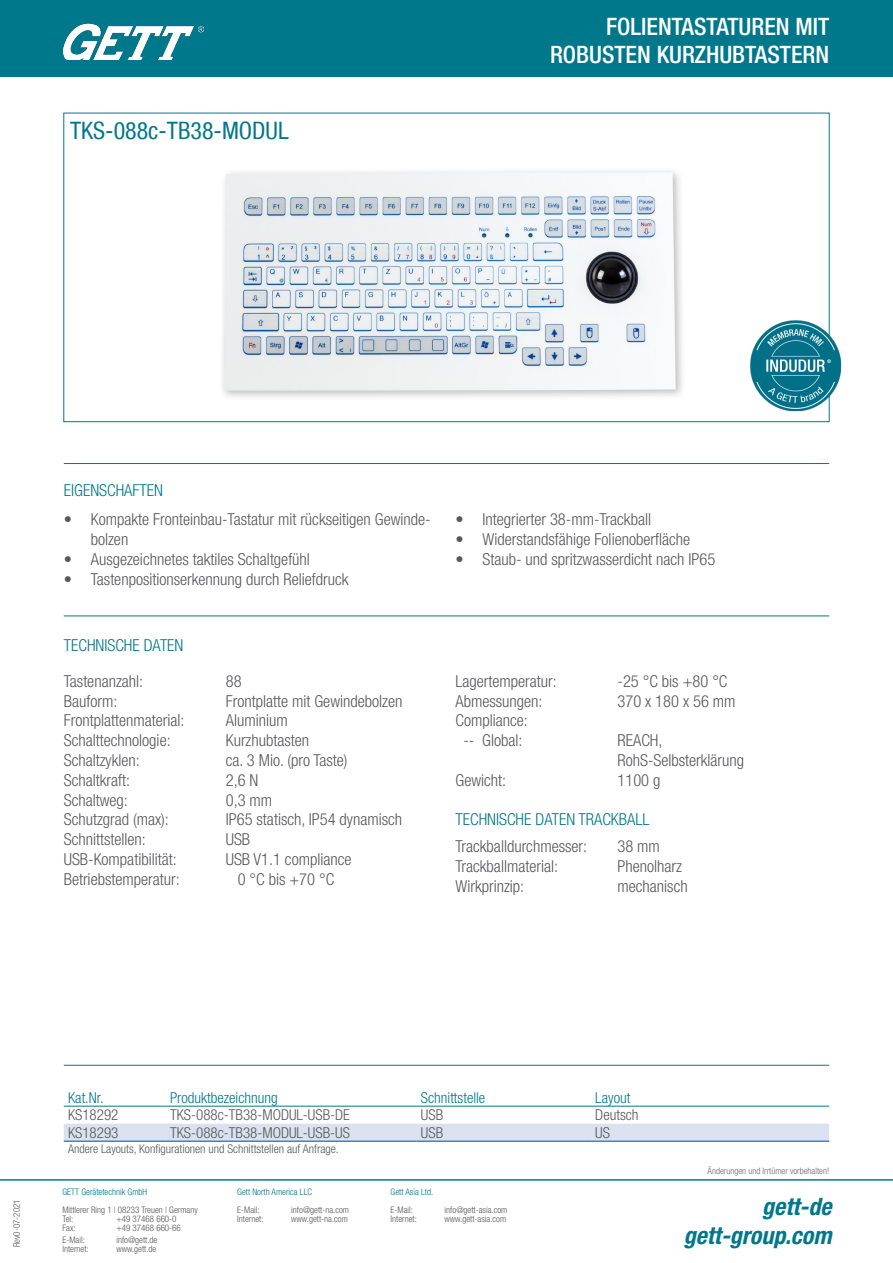
<style>
.page{position:relative;width:893px;height:1263px;background:#fff}
.page>*{position:absolute;margin:0;border:0;box-sizing:border-box;transform-origin:0 0}
.t1{font:500 condensed 24px "Helvetica Neue LT Com";color:#fff}
.t2{font:italic 700 condensed 24px "Helvetica Neue LT Pro";color:#00788b}
.t3{font:condensed 24px "Helvetica Neue LT Com";color:#00788b}
.t4{font:300 condensed 16.5px/19.8px "Helvetica Neue LT Com";color:#57585a}
.t5{font:300 condensed 16.5px "Helvetica Neue LT Com";color:#00788b}
.t6{font:300 condensed 15px "Helvetica Neue LT Com";color:#57585a}
.t7{font:300 condensed 15px "Helvetica Neue LT Com";color:#00788b}
.t8{font:300 condensed 12px "Helvetica Neue LT Com";color:#57585a}
.t9{font:300 condensed 9px/9px "Helvetica Neue LT Com";color:#57585a}
.t10{font:300 condensed 9px "Helvetica Neue LT Com";color:#00788b}
.t11{font:300 condensed 9px "Helvetica Neue LT Com";color:#6c6d70}
</style>
<div class="page">
<hr style="left:0;top:1179px;width:893px;height:2px;background:#00788b">
<hr style="left:64px;top:615px;width:765px;height:1px;background:#00788b">
<hr style="left:64px;top:1065px;width:765px;height:1px;background:#00788b">
<hr style="left:64px;top:463px;width:765px;height:1px;background:#00788b">
<div style="left:219px;top:167px;width:468px;height:235px;background:#231f20;opacity:.3"></div>
<img style="left:224px;top:172px;width:452px;height:219px">
<img style="left:750px;top:315px;width:92px;height:102px">
<div style="left:0;top:0;width:893px;height:77px;background:#00788b"></div>
<img style="left:64px;top:23px;width:140px;height:37px">
<svg style="left:64px;top:1123px;width:765px;height:18px;background:#d9dfed"></svg>
<hr style="left:64px;top:1141px;width:102px;height:1px;background:#004a8d">
<hr style="left:166px;top:1141px;width:251px;height:1px;background:#004a8d">
<hr style="left:417px;top:1141px;width:174px;height:1px;background:#004a8d">
<hr style="left:591px;top:1141px;width:238px;height:1px;background:#004a8d">
<hr style="left:64px;top:1106px;width:102px;height:1px;background:#00788b">
<hr style="left:166px;top:1106px;width:251px;height:1px;background:#00788b">
<hr style="left:417px;top:1106px;width:174px;height:1px;background:#00788b">
<hr style="left:591px;top:1106px;width:238px;height:1px;background:#00788b">
<p class="t3" style="left:70px;top:117px;width:220px">TKS-088c-TB38-MODUL</p>
<p class="t1" style="left:606px;top:12px;width:225px">FOLIENTASTATUREN MIT</p>
<p class="t1" style="left:550px;top:41px;width:281px">ROBUSTEN KURZHUBTASTERN</p>
<p class="t5" style="left:64px;top:480px;width:101px">EIGENSCHAFTEN</p>
<p class="t4" style="left:91px;top:509px;width:341px;text-indent:-27px">• Kompakte Fronteinbau-Tastatur mit rückseitigen Gewinde&shy;bolzen</p>
<p class="t4" style="left:64px;top:549px;width:248px">• Ausgezeichnetes taktiles Schaltgefühl</p>
<p class="t4" style="left:64px;top:569px;width:286px">• Tastenpositionserkennung durch Reliefdruck</p>
<p class="t5" style="left:64px;top:635px;width:121px">TECHNISCHE DATEN</p>
<p class="t4" style="left:64px;top:671px;width:81px">Tastenanzahl:</p>
<p class="t4" style="left:226px;top:671px;width:17px">88</p>
<p class="t4" style="left:64px;top:691px;width:55px">Bauform:</p>
<p class="t4" style="left:226px;top:691px;width:178px">Frontplatte mit Gewindebolzen</p>
<p class="t4" style="left:64px;top:711px;width:122px">Frontplattenmaterial:</p>
<p class="t4" style="left:226px;top:711px;width:63px">Aluminium</p>
<p class="t4" style="left:64px;top:730px;width:108px">Schalttechnologie:</p>
<p class="t4" style="left:226px;top:730px;width:85px">Kurzhubtasten</p>
<p class="t4" style="left:64px;top:750px;width:77px">Schaltzyklen:</p>
<p class="t4" style="left:226px;top:750px;width:123px">ca. 3 Mio. (pro Taste)</p>
<p class="t4" style="left:64px;top:770px;width:68px">Schaltkraft:</p>
<p class="t4" style="left:226px;top:770px;width:34px">2,6 N</p>
<p class="t4" style="left:64px;top:790px;width:66px">Schaltweg:</p>
<p class="t4" style="left:226px;top:790px;width:48px">0,3 mm</p>
<p class="t4" style="left:64px;top:810px;width:107px">Schutzgrad (max):</p>
<p class="t4" style="left:226px;top:810px;width:178px">IP65 statisch, IP54 dynamisch</p>
<p class="t4" style="left:64px;top:829px;width:84px">Schnittstellen:</p>
<p class="t4" style="left:226px;top:829px;width:26px">USB</p>
<p class="t4" style="left:64px;top:849px;width:115px">USB-Kompatibilität:</p>
<p class="t4" style="left:226px;top:849px;width:127px">USB V1.1 compliance</p>
<p class="t4" style="left:64px;top:869px;width:117px">Betriebstemperatur:</p>
<p class="t4" style="left:238px;top:869px;width:98px">0 °C bis +70 °C</p>
<p class="t4" style="left:455px;top:509px;width:197px">• Integrierter 38-mm-Trackball</p>
<p class="t4" style="left:455px;top:529px;width:236px">• Widerstandsfähige Folienoberfläche</p>
<p class="t4" style="left:455px;top:549px;width:261px">• Staub- und spritzwasserdicht nach IP65</p>
<p class="t4" style="left:455px;top:671px;width:103px">Lagertemperatur:</p>
<p class="t4" style="left:617px;top:671px;width:112px">-25 °C bis +80 °C</p>
<p class="t4" style="left:455px;top:691px;width:89px">Abmessungen:</p>
<p class="t4" style="left:617px;top:691px;width:120px">370 x 180 x 56 mm</p>
<p class="t4" style="left:455px;top:711px;width:74px">Compliance:</p>
<p class="t4" style="left:463px;top:730px;width:61px">-- Global:</p>
<p class="t4" style="left:617px;top:730px;width:46px">REACH,</p>
<p class="t4" style="left:617px;top:750px;width:128px">RohS-Selbsterklärung</p>
<p class="t4" style="left:455px;top:770px;width:52px">Gewicht:</p>
<p class="t4" style="left:617px;top:770px;width:44px">1100 g</p>
<p class="t5" style="left:455px;top:810px;width:195px">TECHNISCHE DATEN TRACKBALL</p>
<p class="t4" style="left:455px;top:837px;width:133px">Trackballdurchmesser:</p>
<p class="t4" style="left:617px;top:837px;width:44px">38 mm</p>
<p class="t4" style="left:455px;top:856px;width:104px">Trackballmaterial:</p>
<p class="t4" style="left:617px;top:856px;width:66px">Phenolharz</p>
<p class="t4" style="left:455px;top:876px;width:70px">Wirkprinzip:</p>
<p class="t4" style="left:617px;top:876px;width:72px">mechanisch</p>
<p class="t9" style="left:12px;top:1247px;width:49px;rotate:-90deg">Rev0-07-2021</p>
<p class="t7" style="left:68px;top:1089px;width:37px">Kat.Nr.</p>
<p class="t7" style="left:170px;top:1089px;width:109px">Produktbezeichnung</p>
<p class="t7" style="left:421px;top:1089px;width:66px">Schnittstelle</p>
<p class="t7" style="left:595px;top:1089px;width:37px">Layout</p>
<p class="t6" style="left:68px;top:1106px;width:52px">KS18292</p>
<p class="t6" style="left:170px;top:1106px;width:181px">TKS-088c-TB38-MODUL-USB-DE</p>
<p class="t6" style="left:421px;top:1106px;width:24px">USB</p>
<p class="t6" style="left:595px;top:1106px;width:45px">Deutsch</p>
<p class="t6" style="left:68px;top:1124px;width:52px">KS18293</p>
<p class="t6" style="left:170px;top:1124px;width:181px">TKS-088c-TB38-MODUL-USB-US</p>
<p class="t6" style="left:421px;top:1124px;width:24px">USB</p>
<p class="t6" style="left:595px;top:1124px;width:16px">US</p>
<p class="t8" style="left:68px;top:1142px;width:272px">Andere Layouts, Konfigurationen und Schnittstellen auf Anfrage.</p>
<p class="t10" style="left:62px;top:1186px;width:86px">GETT Gerätetechnik GmbH</p>
<p class="t9" style="left:62px;top:1205px;width:137px">Mittlerer Ring 1 | 08233 Treuen | Germany<br>Tel:</p>
<p class="t9" style="left:116px;top:1214px;width:62px">+49 37468 660-0</p>
<p class="t9" style="left:62px;top:1223px;width:15px">Fax:</p>
<p class="t9" style="left:116px;top:1223px;width:66px">+49 37468 660-66</p>
<p class="t9" style="left:62px;top:1235px;width:24px">E-Mail:</p>
<p class="t9" style="left:116px;top:1235px;width:43px">info@gett.de</p>
<p class="t9" style="left:62px;top:1244px;width:28px">Internet:</p>
<p class="t9" style="left:116px;top:1244px;width:41px">www.gett.de</p>
<p class="t10" style="left:237px;top:1186px;width:76px">Gett North America LLC</p>
<p class="t9" style="left:237px;top:1205px;width:24px">E-Mail:</p>
<p class="t9" style="left:291px;top:1205px;width:59px">info@gett-na.com</p>
<p class="t9" style="left:237px;top:1214px;width:28px">Internet:</p>
<p class="t9" style="left:291px;top:1214px;width:58px">www.gett-na.com</p>
<p class="t10" style="left:391px;top:1186px;width:44px">Gett Asia Ltd.</p>
<p class="t9" style="left:391px;top:1205px;width:24px">E-Mail:</p>
<p class="t9" style="left:445px;top:1205px;width:64px">info@gett-asia.com</p>
<p class="t9" style="left:391px;top:1214px;width:28px">Internet:</p>
<p class="t9" style="left:445px;top:1214px;width:63px">www.gett-asia.com</p>
<p class="t11" style="left:708px;top:1165px;width:123px">Änderungen und Irrtümer vorbehalten!</p>
<h1 class="t2" style="left:762px;top:1193px;width:71px">gett-de</h1>
<h1 class="t2" style="left:684px;top:1221px;width:149px">gett-group.com</h1>
</div>
